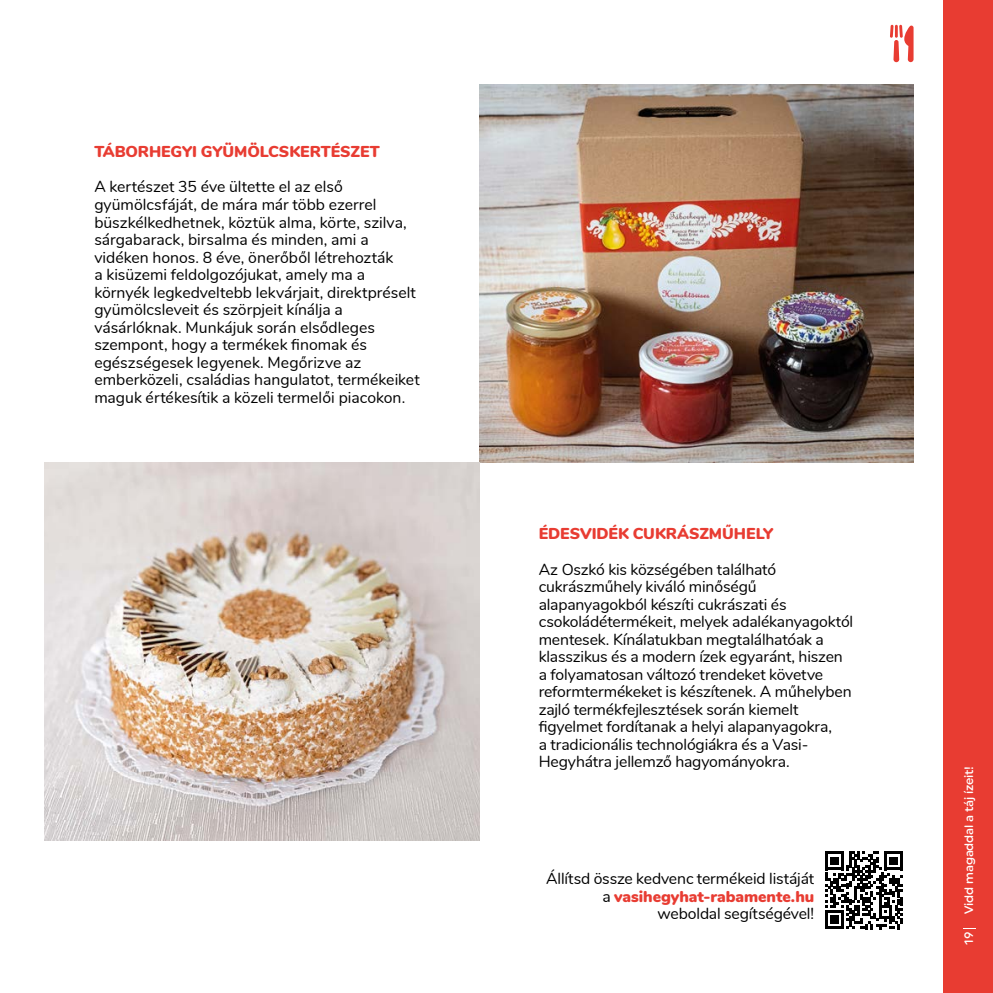
<style>
.page{position:relative;width:993px;height:993px;background:#fff}
.page>*{position:absolute;margin:0;border:0;box-sizing:border-box;transform-origin:0 0}
.t1{font:15.75px/17.5px "Nunito";letter-spacing:-.005em;color:#000}
.t2{font:900 15.75px "Nunito";letter-spacing:-.005em;color:#e83c32}
.t3{font:500 12.25px "Uniform Rnd";letter-spacing:-.005em;color:#fff}
.s1{font-weight:900;color:#e83c32}
</style>
<div class="page">
<div style="left:943px;top:0;width:49px;height:992px;background:#e83c32"></div>
<img style="left:479px;top:84px;width:434px;height:378px">
<img style="left:45px;top:462px;width:434px;height:378px">
<svg style="left:825px;top:851px;width:77px;height:77px"></svg>
<svg style="left:890px;top:25px;width:23px;height:37px"></svg>
<p class="t2" style="left:94px;top:140px;width:287px">TÁBORHEGYI GYÜMÖLCSKERTÉSZET</p>
<p class="t1" style="left:94px;top:177px;width:327px">A kertészet 35 éve ültette el az első gyümölcsfáját, de mára már több ezerrel büszkélkedhetnek, köztük alma, körte, szilva, sárgabarack, birsalma és minden, ami a vidéken honos. 8 éve, önerőből létrehozták<br>a kisüzemi feldolgozójukat, amely ma a környék legkedveltebb lekvárjait, direktpréselt gyümölcsleveit és szörpjeit kínálja a vásárlóknak. Munkájuk során elsődleges szempont, hogy a termékek finomak és egészségesek legyenek. Megőrizve az emberközeli, családias hangulatot, termékeiket maguk értékesítik a közeli termelői piacokon.</p>
<p class="t2" style="left:538px;top:522px;width:236px">ÉDESVIDÉK CUKRÁSZMŰHELY</p>
<p class="t1" style="left:538px;top:559px;width:316px">Az Oszkó kis községében található cukrászműhely kiváló minőségű alapanyagokból készíti cukrászati és csokoládétermékeit, melyek adalékanyagoktól mentesek. Kínálatukban megtalálhatóak a klasszikus és a modern ízek egyaránt, hiszen a folyamatosan változó trendeket követve reformtermékeket is készítenek. A műhelyben zajló termékfejlesztések során kiemelt figyelmet fordítanak a helyi alapanyagokra,<br>a tradicionális technológiákra és a Vasi-Hegyhátra jellemző hagyományokra.</p>
<p class="t1" style="left:546px;top:868px;width:269px;text-align:right">Állítsd össze kedvenc termékeid listáját a <span class="s1">vasihegyhat-rabamente.hu </span>weboldal segítségével!</p>
<p class="t3" style="left:961px;top:913px;width:150px;rotate:-90deg">Vidd magaddal a táj ízeit!</p>
<p class="t3" style="left:961px;top:944px;width:15px;rotate:-90deg">19</p>
</div>
